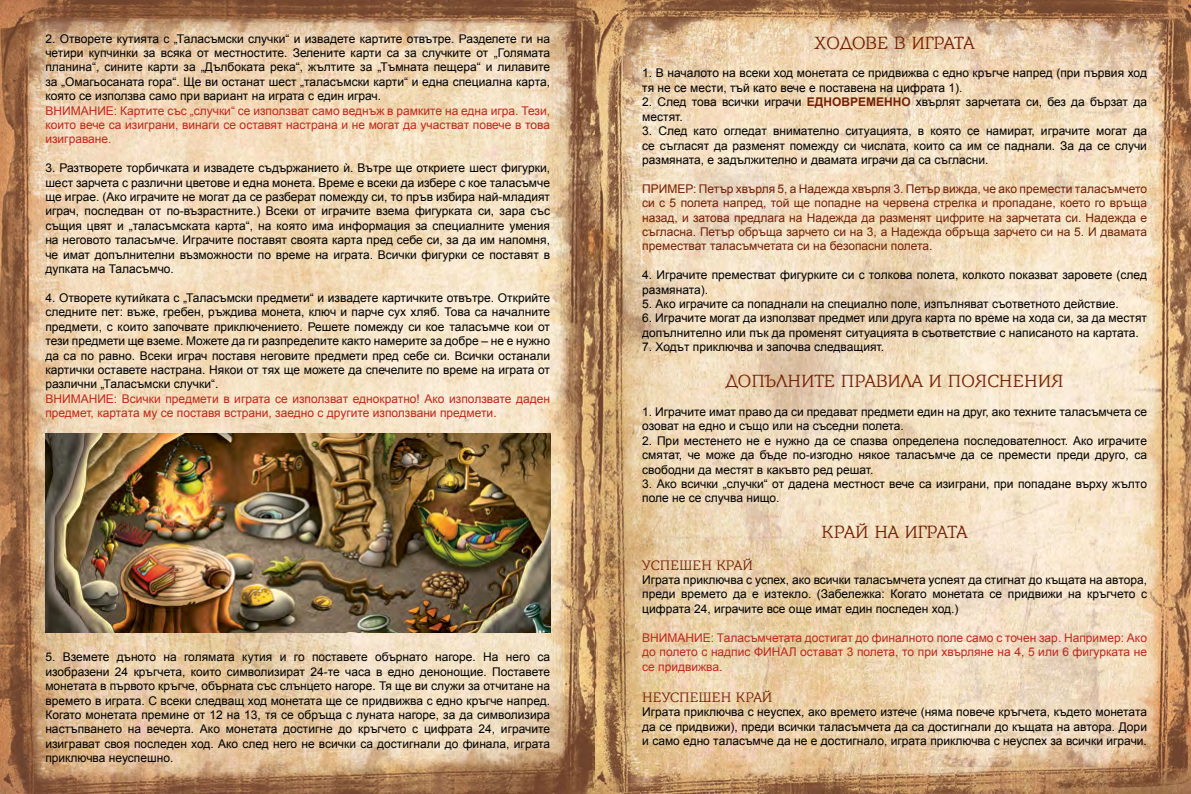
<style>
.page{position:relative;width:1191px;height:794px;background:#fff}
.page>*{position:absolute;margin:0;border:0;box-sizing:border-box;transform-origin:0 0}
.t1{font:18px "Barkentina";color:#732105}
.t2{font:14px "Barkentina";color:#732105}
.t3{font:12px/14.4px "Arial";color:#000;text-align:justify}
.t4{font:12px/14.4px "Arial";color:#bf281e;text-align:justify}
.t5{font:12px/14.4px "Arial";color:#732105;text-align:justify}
.s1{font-weight:700;color:#732105}
</style>
<div class="page">
<img style="left:0;top:0;width:1191px;height:794px">
<img style="left:45px;top:434px;width:505px;height:198px">
<p class="t3" style="left:45px;top:31px;width:506px">2. Отворете кутията с „Таласъмски случки“ и извадете картите отвътре. Разделете ги на четири купчинки за всяка от местностите. Зелените карти са за случките от „Голямата планина“, сините карти за „Дълбоката река“, жълтите за „Тъмната пещера“ и лилавите за „Омагьосаната гора“. Ще ви останат шест „таласъмски карти“ и една специална карта, която се използва само при вариант на играта с един играч.</p>
<p class="t4" style="left:45px;top:103px;width:506px">ВНИМАНИЕ: Картите със „случки“ се използват само веднъж в рамките на една игра. Тези, които вече са изиграни, винаги се оставят настрана и не могат да участват повече в това изиграване.</p>
<p class="t3" style="left:45px;top:161px;width:506px">3. Разтворете торбичката и извадете съдържанието ѝ. Вътре ще откриете шест фигурки, шест зарчета с различни цветове и една монета. Време е всеки да избере с кое таласъмче ще играе. (Ако играчите не могат да се разберат помежду си, то пръв избира най-младият играч, последван от по-възрастните.) Всеки от играчите взема фигурката си, зара със същия цвят и „таласъмската карта“, на която има информация за специалните умения на неговото таласъмче. Играчите поставят своята карта пред себе си, за да им напомня, че имат допълнителни възможности по време на играта. Всички фигурки се поставят в дупката на Таласъмчо.</p>
<p class="t3" style="left:45px;top:291px;width:506px">4. Отворете кутийката с „Таласъмски предмети“ и извадете картичките отвътре. Открийте следните пет: въже, гребен, ръждива монета, ключ и парче сух хляб. Това са началните предмети, с които започвате приключението. Решете помежду си кое таласъмче кои от тези предмети ще вземе. Можете да ги разпределите както намерите за добре – не е нужно да са по равно. Всеки играч поставя неговите предмети пред себе си. Всички останали картички оставете настрана. Някои от тях ще можете да спечелите по време на играта от различни „Таласъмски случки“.</p>
<p class="t4" style="left:45px;top:391px;width:506px">ВНИМАНИЕ: Всички предмети в играта се използват еднократно! Ако използвате даден предмет, картата му се поставя встрани, заедно с другите използвани предмети.</p>
<p class="t3" style="left:45px;top:650px;width:506px">5. Вземете дъното на голямата кутия и го поставете обърнато нагоре. На него са изобразени 24 кръгчета, които символизират 24-те часа в едно денонощие. Поставете монетата в първото кръгче, обърната със слънцето нагоре. Тя ще ви служи за отчитане на времето в играта. С всеки следващ ход монетата ще се придвижва с едно кръгче напред.<br>Когато монетата премине от 12 на 13, тя се обръща с луната нагоре, за да символизира настъпването на вечерта. Ако монетата достигне до кръгчето с цифрата 24, играчите изиграват своя последен ход. Ако след него не всички са достигнали до финала, играта приключва неуспешно.</p>
<h1 class="t1" style="left:814px;top:32px;width:161px">ХОДОВЕ В ИГРАТА</h1>
<p class="t3" style="left:642px;top:66px;width:506px">1. В началото на всеки ход монетата се придвижва с едно кръгче напред (при първия ход тя не се мести, тъй като вече е поставена на цифрата 1).</p>
<p class="t3" style="left:642px;top:95px;width:506px">2. След това всички играчи <span class="s1">ЕДНОВРЕМЕННО</span> хвърлят зарчетата си, без да бързат да местят.</p>
<p class="t3" style="left:642px;top:124px;width:506px">3. След като огледат внимателно ситуацията, в която се намират, играчите могат да се съгласят да разменят помежду си числата, които са им се паднали. За да се случи размяната, е задължително и двамата играчи да са съгласни.</p>
<p class="t5" style="left:642px;top:181px;width:506px">ПРИМЕР: Петър хвърля 5, а Надежда хвърля 3. Петър вижда, че ако премести таласъмчето си с 5 полета напред, той ще попадне на червена стрелка и пропадане, което го връща назад, и затова предлага на Надежда да разменят цифрите на зарчетата си. Надежда е съгласна. Петър обръща зарчето си на 3, а Надежда обръща зарчето си на 5. И двамата преместват таласъмчетата си на безопасни полета.</p>
<p class="t3" style="left:642px;top:268px;width:506px">4. Играчите преместват фигурките си с толкова полета, колкото показват заровете (след размяната).</p>
<p class="t3" style="left:642px;top:297px;width:478px">5. Ако играчите са попаднали на специално поле, изпълняват съответното действие.</p>
<p class="t3" style="left:642px;top:311px;width:506px">6. Играчите могат да използват предмет или друга карта по време на хода си, за да местят допълнително или пък да променят ситуацията в съответствие с написаното на картата.</p>
<p class="t3" style="left:642px;top:340px;width:243px">7. Ходът приключва и започва следващият.</p>
<h1 class="t1" style="left:725px;top:370px;width:339px">ДОПЪЛНИТЕ ПРАВИЛА И ПОЯСНЕНИЯ</h1>
<p class="t3" style="left:642px;top:405px;width:506px">1. Играчите имат право да си предават предмети един на друг, ако техните таласъмчета се озоват на едно и също или на съседни полета.</p>
<p class="t3" style="left:642px;top:433px;width:506px">2. При местенето не е нужно да се спазва определена последователност. Ако играчите смятат, че може да бъде по-изгодно някое таласъмче да се премести преди друго, са свободни да местят в какъвто ред решат.</p>
<p class="t3" style="left:642px;top:477px;width:506px">3. Ако всички „случки“ от дадена местност вече са изиграни, при попадане върху жълто поле не се случва нищо.</p>
<h1 class="t1" style="left:821px;top:521px;width:148px">КРАЙ НА ИГРАТА</h1>
<p class="t2" style="left:642px;top:556px;width:112px">УСПЕШЕН КРАЙ</p>
<p class="t3" style="left:642px;top:573px;width:506px">Играта приключва с успех, ако всички таласъмчета успеят да стигнат до къщата на автора, преди времето да е изтекло. (Забележка: Когато монетата се придвижи на кръгчето с цифрата 24, играчите все още имат един последен ход.)</p>
<p class="t4" style="left:642px;top:630px;width:506px">ВНИМАНИЕ: Таласъмчетата достигат до финалното поле само с точен зар. Например: Ако до полето с надпис ФИНАЛ остават 3 полета, то при хвърляне на 4, 5 или 6 фигурката не се придвижва.</p>
<p class="t2" style="left:642px;top:688px;width:132px">НЕУСПЕШЕН КРАЙ</p>
<p class="t3" style="left:642px;top:705px;width:506px">Играта приключва с неуспех, ако времето изтече (няма повече кръгчета, където монетата да се придвижи), преди всички таласъмчета да са достигнали до къщата на автора. Дори и само едно таласъмче да не е достигнало, играта приключва с неуспех за всички играчи.</p>
</div>
